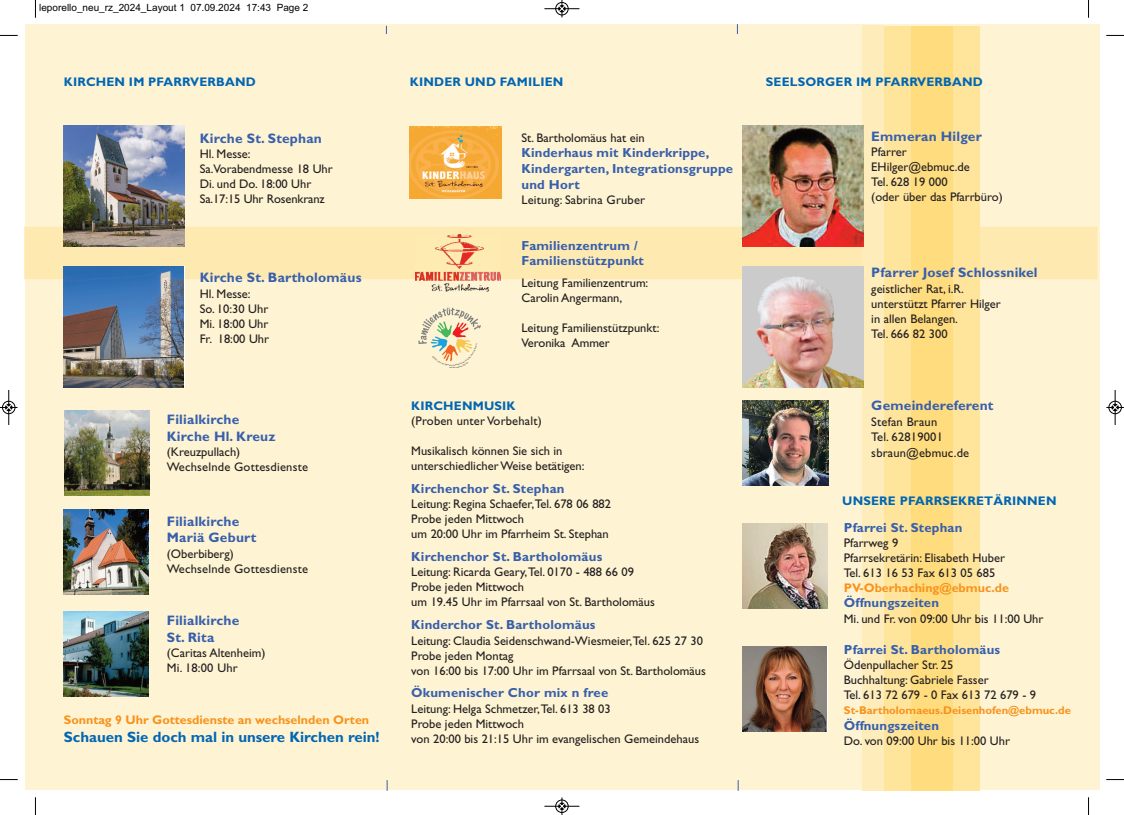
<style>
.page{position:relative;width:1124px;height:815px;background:#fff}
.page>*{position:absolute;margin:0;border:0;box-sizing:border-box;transform-origin:0 0}
.t1{font:700 15px "Gill Sans";color:#0166b3}
.t2{font:700 13.75px/16.5px "Gill Sans";letter-spacing:.015em;color:#375fac}
.t3{font:700 13.12px/15.8px "Gill Sans";letter-spacing:.015em;color:#375fac}
.t4{font:12.5px/15px "Gill Sans";color:#231f20}
.t5{font:700 12.5px "Gill Sans";letter-spacing:.015em;color:#0166b3}
.t6{font:700 12.5px "Gill Sans";color:#f7931d}
.t7{font:700 11.25px "Gill Sans";color:#f7931d}
.t8{font:10px "Arial";color:#000}
</style>
<div class="page">
<div style="left:25px;top:25px;width:1073px;height:765px;background:#fef3d2"></div>
<div style="left:25px;top:227px;width:1072px;height:52px;background:#feeab1"></div>
<img style="left:64px;top:267px;width:120px;height:120px">
<img style="left:65px;top:410px;width:85px;height:85px">
<img style="left:64px;top:126px;width:120px;height:120px">
<img style="left:410px;top:127px;width:91px;height:71px">
<div style="left:862px;top:25px;width:22px;height:766px;background:#feedbb"></div>
<div style="left:884px;top:26px;width:95px;height:765px;background:#ffe49c"></div>
<div style="left:910px;top:26px;width:42px;height:765px;background:#ffdc7e"></div>
<img style="left:742px;top:126px;width:121px;height:120px">
<img style="left:742px;top:267px;width:121px;height:120px">
<img style="left:64px;top:510px;width:85px;height:85px">
<img style="left:415px;top:234px;width:85px;height:58px">
<img style="left:742px;top:523px;width:85px;height:85px">
<img style="left:742px;top:646px;width:84px;height:85px">
<img style="left:64px;top:611px;width:84px;height:85px">
<img style="left:742px;top:401px;width:85px;height:85px">
<svg style="left:35px;top:0;width:1px;height:18px"></svg>
<svg style="left:0;top:35px;width:18px;height:1px"></svg>
<svg style="left:1088px;top:0;width:1px;height:18px"></svg>
<svg style="left:1106px;top:35px;width:17px;height:1px"></svg>
<svg style="left:35px;top:797px;width:1px;height:18px"></svg>
<svg style="left:0;top:779px;width:18px;height:1px"></svg>
<svg style="left:1088px;top:797px;width:1px;height:18px"></svg>
<svg style="left:1106px;top:779px;width:17px;height:1px"></svg>
<hr style="left:544px;top:8px;width:35px;height:1px;background:#000">
<div style="left:555px;top:2px;width:13px;height:13px;border:1px solid #000;border-radius:50%"></div>
<svg style="left:558px;top:0;width:7px;height:17px"></svg>
<hr style="left:544px;top:806px;width:35px;height:1px;background:#000">
<div style="left:555px;top:800px;width:13px;height:13px;border:1px solid #000;border-radius:50%"></div>
<svg style="left:558px;top:797px;width:7px;height:18px"></svg>
<hr style="left:9px;top:390px;width:1px;height:35px;background:#000">
<div style="left:2px;top:401px;width:13px;height:13px;border:1px solid #000;border-radius:50%"></div>
<svg style="left:0;top:404px;width:18px;height:7px"></svg>
<hr style="left:1114px;top:390px;width:1px;height:35px;background:#000">
<div style="left:1108px;top:401px;width:13px;height:13px;border:1px solid #000;border-radius:50%"></div>
<svg style="left:1106px;top:404px;width:17px;height:7px"></svg>
<svg style="left:418px;top:307px;width:63px;height:55px"></svg>
<p class="t8" style="left:39px;top:2px;width:271px">leporello_neu_rz_2024_Layout 1 07.09.2024 17:43 Page 2</p>
<p class="t5" style="left:64px;top:78px;width:193px">KIRCHEN IM PFARRVERBAND</p>
<p class="t2" style="left:200px;top:131px;width:124px">Kirche St. Stephan</p>
<p class="t4" style="left:200px;top:148px;width:134px">Hl. Messe:<br>Sa.Vorabendmesse 18 Uhr<br>Di. und Do. 18:00 Uhr<br>Sa.17:15 Uhr Rosenkranz</p>
<p class="t2" style="left:200px;top:270px;width:163px">Kirche St. Bartholomäus</p>
<p class="t4" style="left:200px;top:287px;width:71px">Hl. Messe:<br>So. 10:30 Uhr<br>Mi. 18:00 Uhr<br>Fr. 18:00 Uhr</p>
<p class="t2" style="left:167px;top:413px;width:110px">Filialkirche<br>Kirche Hl. Kreuz</p>
<p class="t4" style="left:167px;top:446px;width:143px">(Kreuzpullach)<br>Wechselnde Gottesdienste</p>
<p class="t2" style="left:167px;top:514px;width:91px">Filialkirche<br>Mariä Geburt</p>
<p class="t4" style="left:167px;top:548px;width:143px">(Oberbiberg)<br>Wechselnde Gottesdienste</p>
<p class="t2" style="left:167px;top:614px;width:74px">Filialkirche<br>St. Rita</p>
<p class="t4" style="left:167px;top:647px;width:100px">(Caritas Altenheim)<br>Mi. 18:00 Uhr</p>
<p class="t6" style="left:64px;top:715px;width:307px">Sonntag 9 Uhr Gottesdienste an wechselnden Orten</p>
<p class="t1" style="left:64px;top:731px;width:317px">Schauen Sie doch mal in unsere Kirchen rein!</p>
<p class="t5" style="left:410px;top:78px;width:155px">KINDER UND FAMILIEN</p>
<p class="t5" style="left:765px;top:78px;width:218px">SEELSORGER IM PFARRVERBAND</p>
<p class="t4" style="left:521px;top:131px;width:125px">St. Bartholomäus hat ein</p>
<p class="t3" style="left:521px;top:146px;width:213px">Kinderhaus mit Kinderkrippe,<br>Kindergarten, Integrationsgruppe und Hort</p>
<p class="t4" style="left:521px;top:194px;width:125px">Leitung: Sabrina Gruber</p>
<p class="t3" style="left:521px;top:238px;width:124px">Familienzentrum /<br>Familienstützpunkt</p>
<p class="t4" style="left:521px;top:276px;width:128px">Leitung Familienzentrum:<br>Carolin Angermann,</p>
<p class="t4" style="left:521px;top:321px;width:139px">Leitung Familienstützpunkt:<br>Veronika Ammer</p>
<p class="t5" style="left:411px;top:401px;width:106px">KIRCHENMUSIK</p>
<p class="t4" style="left:411px;top:414px;width:132px">(Proben unter Vorbehalt)</p>
<p class="t4" style="left:411px;top:444px;width:175px">Musikalisch können Sie sich in unterschiedlicherWeise betätigen:</p>
<p class="t3" style="left:411px;top:482px;width:155px">Kirchenchor St. Stephan</p>
<p class="t4" style="left:411px;top:497px;width:201px">Leitung: Regina Schaefer,Tel. 678 06 882<br>Probe jeden Mittwoch<br>um 20:00 Uhr im Pfarrheim St. Stephan</p>
<p class="t3" style="left:411px;top:550px;width:192px">Kirchenchor St. Bartholomäus</p>
<p class="t4" style="left:411px;top:566px;width:245px">Leitung: Ricarda Geary,Tel. 0170 - 488 66 09<br>Probe jeden Mittwoch<br>um 19.45 Uhr im Pfarrsaal von St. Bartholomäus</p>
<p class="t3" style="left:411px;top:618px;width:186px">Kinderchor St. Bartholomäus</p>
<p class="t4" style="left:411px;top:634px;width:296px">Leitung: Claudia Seidenschwand-Wiesmeier,Tel. 625 27 30<br>Probe jeden Montag<br>von 16:00 bis 17:00 Uhr im Pfarrsaal von St. Bartholomäus</p>
<p class="t3" style="left:411px;top:686px;width:198px">Ökumenischer Chor mix n free</p>
<p class="t4" style="left:411px;top:702px;width:289px">Leitung: Helga Schmetzer,Tel. 613 38 03<br>Probe jeden Mittwoch<br>von 20:00 bis 21:15 Uhr im evangelischen Gemeindehaus</p>
<p class="t2" style="left:871px;top:129px;width:112px">Emmeran Hilger</p>
<p class="t4" style="left:871px;top:146px;width:133px">Pfarrer<br>EHilger@ebmuc.de<br>Tel. 628 19 000<br>(oder über das Pfarrbüro)</p>
<p class="t2" style="left:871px;top:265px;width:168px">Pfarrer Josef Schlossnikel</p>
<p class="t4" style="left:871px;top:282px;width:131px">geistlicher Rat, i.R. unterstützt Pfarrer Hilger in allen Belangen.<br>Tel. 666 82 300</p>
<p class="t2" style="left:871px;top:398px;width:124px">Gemeindereferent</p>
<p class="t4" style="left:871px;top:415px;width:99px;line-height:15.4px">Stefan Braun<br>Tel. 62819001 sbraun@ebmuc.de</p>
<p class="t5" style="left:842px;top:496px;width:216px">UNSERE PFARRSEKRETÄRINNEN</p>
<p class="t3" style="left:843px;top:520px;width:120px">Pfarrei St. Stephan</p>
<p class="t4" style="left:843px;top:536px;width:163px">Pfarrweg 9<br>Pfarrsekretärin: Elisabeth Huber<br>Tel. 613 16 53 Fax 613 05 685</p>
<p class="t6" style="left:843px;top:583px;width:167px">PV-Oberhaching@ebmuc.de</p>
<p class="t3" style="left:843px;top:596px;width:97px">Öffnungszeiten</p>
<p class="t4" style="left:843px;top:612px;width:201px">Mi. und Fr. von 09:00 Uhr bis 11:00 Uhr</p>
<p class="t3" style="left:843px;top:643px;width:158px">Pfarrei St. Bartholomäus</p>
<p class="t4" style="left:843px;top:659px;width:194px">Ödenpullacher Str. 25<br>Buchhaltung: Gabriele Fasser<br>Tel. 613 72 679 - 0 Fax 613 72 679 - 9</p>
<p class="t7" style="left:843px;top:706px;width:228px">St-Bartholomaeus.Deisenhofen@ebmuc.de</p>
<p class="t3" style="left:843px;top:718px;width:97px">Öffnungszeiten</p>
<p class="t4" style="left:843px;top:734px;width:167px">Do. von 09:00 Uhr bis 11:00 Uhr</p>
</div>
